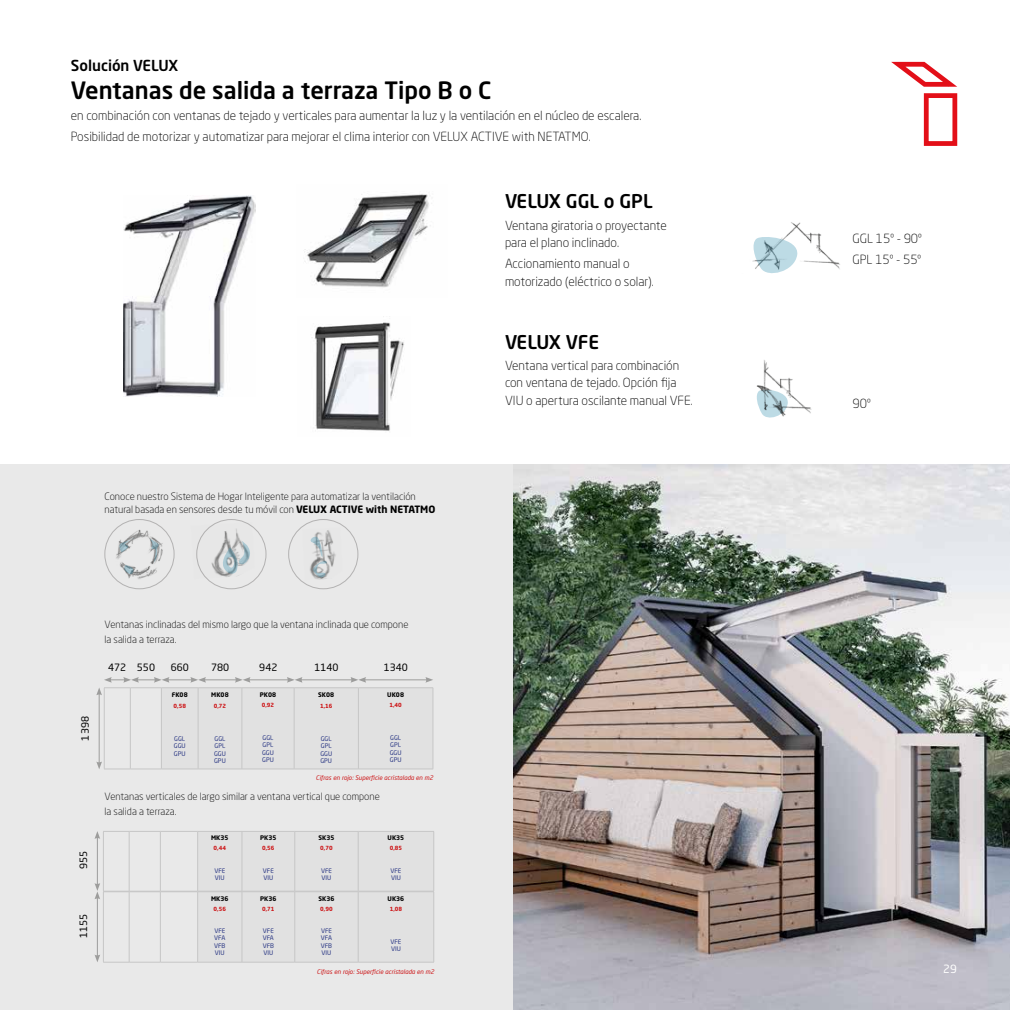
<style>
.page{position:relative;width:1010px;height:1010px;background:#fff}
.page>*{position:absolute;margin:0;border:0;box-sizing:border-box;transform-origin:0 0}
.t1{font:500 23.62px "Neo Sans Pro";color:#000}
.t2{font:500 18.75px "Neo Sans Pro";letter-spacing:-.01em;color:#000}
.t3{font:500 15px "Neo Sans Pro";color:#000}
.t4{font:300 12.5px/17.5px "Neo Sans Pro";color:#000}
.t5{font:11.25px "Neo Sans Pro";color:#fff}
.t6{font:300 10px/15.5px "Neo Sans Pro";color:#000}
.t7{font:10px "Neo Sans Pro";color:#000}
.t8{font:6.25px/7.5px "Neo Sans Pro";color:#283583;text-align:justify}
.t9{font:italic 6.25px "Neo Sans Pro";color:#cd1719}
.t10{font:700 6.25px "Neo Sans Pro";color:#000}
.t11{font:700 5.62px "Neo Sans Pro";color:#cd1719}
.s1{font-weight:700}
</style>
<div class="page">
<div style="left:0;top:464px;width:1010px;height:546px;background:#e9e9e9"></div>
<img style="left:514px;top:464px;width:496px;height:546px">
<img style="left:786px;top:222px;width:54px;height:47px">
<svg style="left:752px;top:236px;width:46px;height:38px"></svg>
<div style="left:105px;top:519px;width:69px;height:70px;border:1px solid #b3b2b2;border-radius:50%"></div>
<img style="left:107px;top:523px;width:65px;height:56px">
<svg style="left:119px;top:537px;width:17px;height:15px"></svg>
<svg style="left:150px;top:539px;width:10px;height:24px"></svg>
<svg style="left:123px;top:565px;width:12px;height:10px"></svg>
<img style="left:196px;top:522px;width:59px;height:57px">
<svg style="left:222px;top:541px;width:29px;height:34px"></svg>
<div style="left:288px;top:519px;width:70px;height:70px;border:1px solid #b3b2b2;border-radius:50%"></div>
<img style="left:302px;top:527px;width:34px;height:53px">
<svg style="left:308px;top:534px;width:20px;height:45px"></svg>
<img style="left:124px;top:195px;width:132px;height:201px">
<img style="left:756px;top:360px;width:56px;height:58px">
<div style="left:924px;top:93px;width:33px;height:53px;border:5px solid #e30f18"></div>
<svg style="left:891px;top:61px;width:66px;height:26px"></svg>
<img style="left:304px;top:194px;width:127px;height:94px">
<img style="left:311px;top:322px;width:93px;height:109px">
<hr style="left:433px;top:688px;width:1px;height:81px;background:#c6c6c6">
<svg style="left:96px;top:677px;width:337px;height:93px"></svg>
<hr style="left:130px;top:769px;width:31px;height:1px;background:#c6c6c6">
<hr style="left:161px;top:769px;width:37px;height:1px;background:#c6c6c6">
<hr style="left:198px;top:769px;width:44px;height:1px;background:#c6c6c6">
<hr style="left:242px;top:769px;width:52px;height:1px;background:#c6c6c6">
<hr style="left:294px;top:769px;width:64px;height:1px;background:#c6c6c6">
<hr style="left:358px;top:769px;width:75px;height:1px;background:#c6c6c6">
<hr style="left:103px;top:832px;width:1px;height:59px;background:#c6c6c6">
<hr style="left:129px;top:831px;width:31px;height:1px;background:#c6c6c6">
<hr style="left:129px;top:832px;width:1px;height:59px;background:#c6c6c6">
<hr style="left:160px;top:831px;width:38px;height:1px;background:#c6c6c6">
<hr style="left:160px;top:832px;width:1px;height:59px;background:#c6c6c6">
<hr style="left:197px;top:832px;width:1px;height:59px;background:#c6c6c6">
<hr style="left:97px;top:837px;width:1px;height:48px;background:#9d9d9c">
<svg style="left:95px;top:831px;width:34px;height:8px"></svg>
<svg style="left:198px;top:831px;width:236px;height:131px"></svg>
<hr style="left:103px;top:892px;width:1px;height:70px;background:#c6c6c6">
<hr style="left:129px;top:891px;width:31px;height:1px;background:#c6c6c6">
<hr style="left:129px;top:892px;width:1px;height:70px;background:#c6c6c6">
<hr style="left:160px;top:891px;width:38px;height:1px;background:#c6c6c6">
<hr style="left:160px;top:892px;width:1px;height:70px;background:#c6c6c6">
<hr style="left:198px;top:891px;width:44px;height:1px;background:#c6c6c6">
<hr style="left:197px;top:892px;width:1px;height:70px;background:#c6c6c6">
<hr style="left:242px;top:891px;width:53px;height:1px;background:#c6c6c6">
<hr style="left:242px;top:892px;width:1px;height:70px;background:#c6c6c6">
<hr style="left:295px;top:891px;width:63px;height:1px;background:#c6c6c6">
<hr style="left:294px;top:892px;width:1px;height:70px;background:#c6c6c6">
<hr style="left:358px;top:891px;width:76px;height:1px;background:#c6c6c6">
<hr style="left:358px;top:892px;width:1px;height:70px;background:#c6c6c6">
<hr style="left:433px;top:892px;width:1px;height:70px;background:#c6c6c6">
<hr style="left:129px;top:962px;width:31px;height:1px;background:#c6c6c6">
<hr style="left:160px;top:962px;width:38px;height:1px;background:#c6c6c6">
<hr style="left:198px;top:962px;width:44px;height:1px;background:#c6c6c6">
<hr style="left:242px;top:962px;width:53px;height:1px;background:#c6c6c6">
<hr style="left:295px;top:962px;width:63px;height:1px;background:#c6c6c6">
<hr style="left:358px;top:962px;width:76px;height:1px;background:#c6c6c6">
<hr style="left:97px;top:897px;width:1px;height:59px;background:#9d9d9c">
<svg style="left:95px;top:954px;width:34px;height:9px"></svg>
<svg style="left:95px;top:883px;width:34px;height:16px"></svg>
<p class="t3" style="left:71px;top:56px;width:109px">Solución VELUX</p>
<h1 class="t1" style="left:71px;top:76px;width:422px">Ventanas de salida a terraza Tipo B o C</h1>
<p class="t4" style="left:71px;top:105px;width:572px;line-height:21px">en combinación con ventanas de tejado y verticales para aumentar la luz y la ventilación en el núcleo de escalera.<br>Posibilidad de motorizar y automatizar para mejorar el clima interior con VELUX ACTIVE with NETATMO.</p>
<h2 class="t2" style="left:505px;top:190px;width:149px">VELUX GGL o GPL</h2>
<p class="t4" style="left:505px;top:216px;width:163px">Ventana giratoria o proyectante para el plano inclinado.</p>
<p class="t4" style="left:505px;top:255px;width:150px">Accionamiento manual o motorizado (eléctrico o solar).</p>
<p class="t6" style="left:105px;top:489px;width:332px;line-height:13.8px">Conoce nuestro Sistema de Hogar Inteligente para automatizar la ventilación natural basada en sensores desde tu móvil con <span class="s1">VELUX ACTIVE with NETATMO</span></p>
<p class="t7" style="left:79px;top:740px;width:26px;rotate:-90deg">1398</p>
<p class="t7" style="left:77px;top:869px;width:20px;rotate:-90deg">955</p>
<p class="t7" style="left:77px;top:938px;width:26px;rotate:-90deg">1155</p>
<p class="t6" style="left:105px;top:616px;width:305px">Ventanas inclinadas del mismo largo que la ventana inclinada que compone la salida a terraza.</p>
<p class="t7" style="left:108px;top:661px;width:20px">472</p>
<p class="t7" style="left:137px;top:661px;width:20px">550</p>
<p class="t7" style="left:171px;top:661px;width:20px">660</p>
<p class="t7" style="left:211px;top:661px;width:20px">780</p>
<p class="t7" style="left:259px;top:661px;width:20px">942</p>
<p class="t7" style="left:314px;top:661px;width:26px">1140</p>
<p class="t7" style="left:384px;top:661px;width:26px">1340</p>
<p class="t10" style="left:172px;top:690px;width:17px">FK08</p>
<p class="t11" style="left:174px;top:702px;width:14px">0,58</p>
<p class="t8" style="left:174px;top:734px;width:13px">GGL GGU GPU</p>
<p class="t10" style="left:211px;top:690px;width:19px">MK08</p>
<p class="t11" style="left:214px;top:702px;width:14px">0,72</p>
<p class="t8" style="left:214px;top:734px;width:13px">GGL GPL GGU GPU</p>
<p class="t10" style="left:260px;top:690px;width:18px">PK08</p>
<p class="t11" style="left:262px;top:701px;width:14px">0,92</p>
<p class="t8" style="left:262px;top:734px;width:13px">GGL GPL GGU GPU</p>
<p class="t10" style="left:387px;top:690px;width:18px">UK08</p>
<p class="t11" style="left:389px;top:701px;width:14px">1,40</p>
<p class="t8" style="left:390px;top:734px;width:13px">GGL GPL GGU GPU</p>
<p class="t10" style="left:318px;top:690px;width:17px">SK08</p>
<p class="t11" style="left:320px;top:702px;width:14px">1,16</p>
<p class="t8" style="left:320px;top:734px;width:13px">GGL GPL GGU GPU</p>
<p class="t9" style="left:316px;top:773px;width:119px">Cifras en rojo: Superficie acristalada en m2</p>
<p class="t6" style="left:105px;top:788px;width:277px">Ventanas verticales de largo similar a ventana vertical que compone la salida a terraza.</p>
<p class="t10" style="left:211px;top:834px;width:19px">MK35</p>
<p class="t11" style="left:214px;top:845px;width:14px">0,44</p>
<p class="t8" style="left:214px;top:866px;width:12px">VFE<br>VIU</p>
<p class="t10" style="left:211px;top:894px;width:19px">MK36</p>
<p class="t11" style="left:214px;top:905px;width:14px">0,56</p>
<p class="t8" style="left:214px;top:927px;width:13px">VFE VFA VFB VIU</p>
<p class="t10" style="left:260px;top:834px;width:18px">PK35</p>
<p class="t11" style="left:262px;top:845px;width:14px">0,56</p>
<p class="t8" style="left:263px;top:866px;width:12px">VFE<br>VIU</p>
<p class="t10" style="left:260px;top:894px;width:18px">PK36</p>
<p class="t11" style="left:262px;top:905px;width:14px">0,71</p>
<p class="t8" style="left:263px;top:927px;width:13px">VFE VFA VFB VIU</p>
<p class="t10" style="left:318px;top:834px;width:17px">SK35</p>
<p class="t11" style="left:320px;top:845px;width:14px">0,70</p>
<p class="t8" style="left:321px;top:866px;width:12px">VFE<br>VIU</p>
<p class="t10" style="left:318px;top:894px;width:17px">SK36</p>
<p class="t11" style="left:320px;top:905px;width:14px">0,90</p>
<p class="t8" style="left:321px;top:927px;width:13px">VFE VFA VFB VIU</p>
<p class="t10" style="left:388px;top:834px;width:18px">UK35</p>
<p class="t11" style="left:390px;top:845px;width:14px">0,85</p>
<p class="t8" style="left:390px;top:866px;width:12px">VFE<br>VIU</p>
<p class="t10" style="left:388px;top:894px;width:18px">UK36</p>
<p class="t11" style="left:390px;top:905px;width:14px">1,08</p>
<p class="t8" style="left:390px;top:938px;width:12px">VFE<br>VIU</p>
<p class="t9" style="left:317px;top:968px;width:119px">Cifras en rojo: Superficie acristalada en m2</p>
<h2 class="t2" style="left:505px;top:330px;width:96px">VELUX VFE</h2>
<p class="t4" style="left:505px;top:357px;width:189px">Ventana vertical para combinación con ventana de tejado. Opción fija<br>VIU o apertura oscilante manual VFE.</p>
<p class="t4" style="left:852px;top:227px;width:71px;line-height:21px">GGL 15º - 90º<br>GPL 15º - 55º</p>
<p class="t4" style="left:852px;top:395px;width:20px">90º</p>
<p class="t5" style="left:943px;top:961px;width:15px">29</p>
</div>
